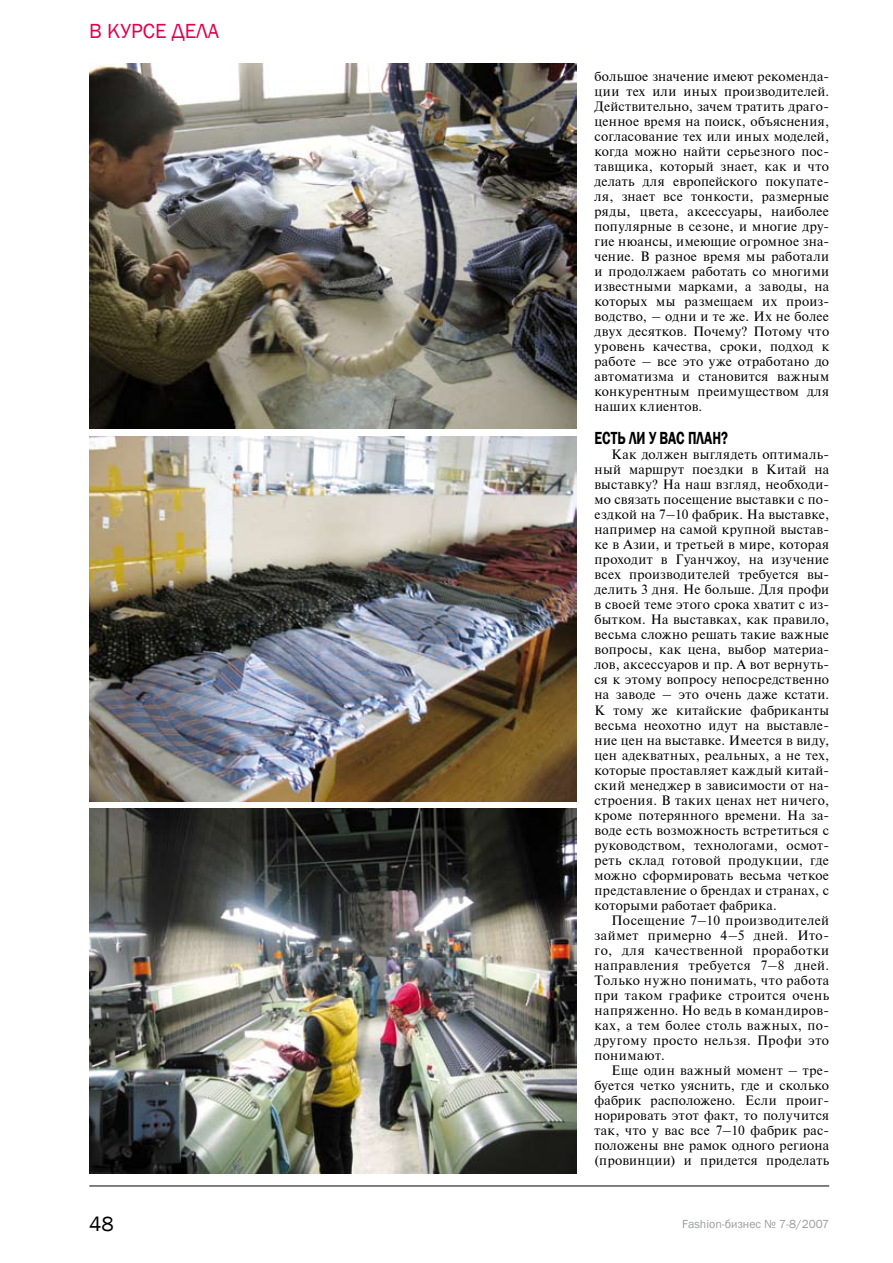
<style>
.page{position:relative;width:893px;height:1263px;background:#fff}
.page>*{position:absolute;margin:0;border:0;box-sizing:border-box;transform-origin:0 0}
.t1{font:21px "Franklin Gothic";color:#e3004f}
.t2{font:21px "Franklin Gothic";color:#000}
.t3{font:600 18px "Franklin Gothic";color:#000;scale:.75 1}
.t4{font:13.5px/15px "Newton C";letter-spacing:.03em;color:#000;text-align:justify}
.t5{font:12px "Franklin Gothic";color:#9c9d9f}
</style>
<div class="page">
<hr style="left:89px;top:1185px;width:740px;height:1px;background:#000">
<img style="left:89px;top:808px;width:487px;height:366px">
<img style="left:89px;top:436px;width:487px;height:365px">
<img style="left:89px;top:64px;width:487px;height:365px">
<h1 class="t1" style="left:89px;top:18px;width:131px">В КУРСЕ ДЕЛА</h1>
<p class="t4" style="left:595px;top:69px;width:236px">большое значение имеют рекоменда&shy;ции тех или иных производителей.<br>Действительно, зачем тратить драго&shy;ценное время на поиск, объяснения, согласование тех или иных моделей, когда можно найти серьезного пос&shy;тавщика, который знает, как и что делать для европейского покупате&shy;ля, знает все тонкости, размерные ряды, цвета, аксессуары, наиболее популярные в сезоне, и многие дру&shy;гие нюансы, имеющие огромное зна&shy;чение. В разное время мы работали и продолжаем работать со многими известными марками, а заводы, на которых мы размещаем их произ&shy;водство, – одни и те же. Их не более двух десятков. Почему? Потому что уровень качества, сроки, подход к работе – все это уже отработано до автоматизма и становится важным конкурентным преимуществом для наших клиентов.</p>
<h2 class="t3" style="left:595px;top:427px;width:179px">Есть ли у Вас план?</h2>
<p class="t4" style="left:595px;top:447px;width:236px;text-indent:17px">Как должен выглядеть оптималь&shy;ный маршрут поездки в Китай на выставку? На наш взгляд, необходи&shy;мо связать посещение выставки с по&shy;ездкой на 7–10 фабрик. На выставке, например на самой крупной выстав&shy;ке в Азии, и третьей в мире, которая проходит в Гуанчжоу, на изучение всех производителей требуется вы&shy;делить 3 дня. Не больше. Для профи в своей теме этого срока хватит с из&shy;бытком. На выставках, как правило, весьма сложно решать такие важные вопросы, как цена, выбор материа&shy;лов, аксессуаров и пр. А вот вернуть&shy;ся к этому вопросу непосредственно на заводе – это очень даже кстати.<br>К тому же китайские фабриканты весьма неохотно идут на выставле&shy;ние цен на выставке. Имеется в виду, цен адекватных, реальных, а не тех, которые проставляет каждый китай&shy;ский менеджер в зависимости от на&shy;строения. В таких ценах нет ничего, кроме потерянного времени. На за&shy;воде есть возможность встретиться с руководством, технологами, осмот&shy;реть склад готовой продукции, где можно сформировать весьма четкое представление о брендах и странах, с которыми работает фабрика.</p>
<p class="t4" style="left:595px;top:912px;width:236px;text-indent:17px">Посещение 7–10 производителей займет примерно 4–5 дней. Ито&shy;го, для качественной проработки направления требуется 7–8 дней.<br>Только нужно понимать, что работа при таком графике строится очень напряженно. Но ведь в командиров&shy;ках, а тем более столь важных, по&shy;другому просто нельзя. Профи это понимают.</p>
<p class="t4" style="left:595px;top:1063px;width:236px;text-indent:17px">Еще один важный момент – тре&shy;буется четко уяснить, где и сколько фабрик расположено. Если проиг&shy;норировать этот факт, то получится так, что у вас все 7–10 фабрик рас&shy;положены вне рамок одного региона (провинции) и придется проделать</p>
<h1 class="t2" style="left:89px;top:1211px;width:26px">48</h1>
<p class="t5" style="left:682px;top:1216px;width:148px">Fashion-бизнес № 7-8/2007</p>
</div>
